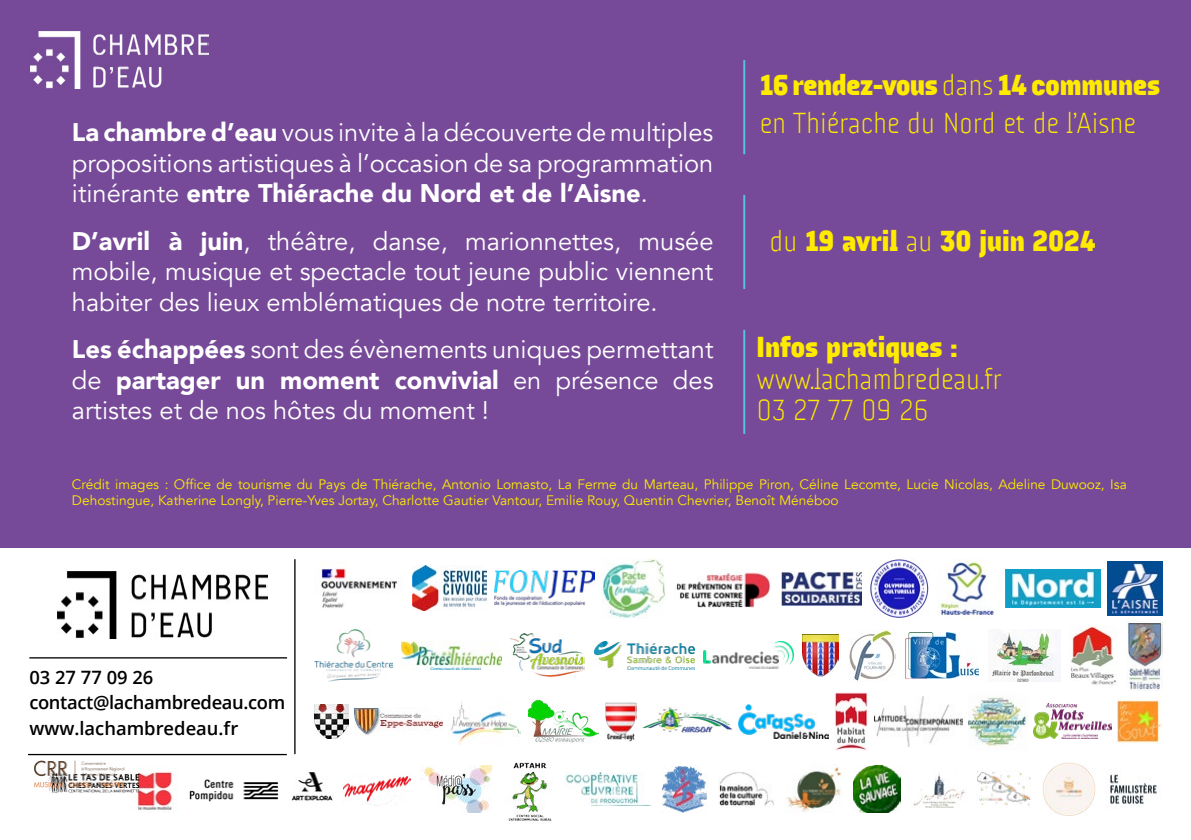
<style>
.page{position:relative;width:1191px;height:840px;background:#fff}
.page>*{position:absolute;margin:0;border:0;box-sizing:border-box;transform-origin:0 0}
.t1{font:29.4px "Audimat 3000 Gras";color:#feeb00}
.t2{font:29.4px/31.4px "Audimat 3000 Leger";color:#feeb00}
.t3{font:25.4px/30.6px "Avenir";color:#fff;text-align:justify}
.t4{font:600 18.4px/25.4px "Open Sans";letter-spacing:-.01em;color:#000}
.t5{font:13.8px/16.4px "Avenir";color:#feeb00}
.s1{font-weight:900}
.s2{font-family:"Audimat 3000 Leger"}
</style>
<div class="page">
<div style="left:0;top:0;width:1191px;height:804px;background:#764a98"></div>
<div style="left:0;top:548px;width:1191px;height:291px;background:#fff"></div>
<img style="left:321px;top:564px;width:76px;height:44px">
<img style="left:412px;top:565px;width:74px;height:45px">
<img style="left:494px;top:570px;width:100px;height:35px">
<img style="left:676px;top:569px;width:95px;height:37px">
<img style="left:781px;top:571px;width:81px;height:33px">
<img style="left:870px;top:559px;width:59px;height:59px">
<img style="left:1005px;top:569px;width:95px;height:37px">
<img style="left:1107px;top:561px;width:55px;height:54px">
<img style="left:939px;top:560px;width:55px;height:55px">
<img style="left:315px;top:629px;width:77px;height:52px">
<img style="left:402px;top:641px;width:99px;height:28px">
<img style="left:511px;top:633px;width:74px;height:43px">
<img style="left:594px;top:641px;width:100px;height:28px">
<img style="left:1069px;top:626px;width:47px;height:59px">
<img style="left:988px;top:629px;width:72px;height:52px">
<img style="left:1126px;top:620px;width:36px;height:69px">
<img style="left:703px;top:641px;width:90px;height:27px">
<img style="left:802px;top:634px;width:36px;height:41px">
<img style="left:315px;top:704px;width:34px;height:34px">
<img style="left:448px;top:701px;width:72px;height:43px">
<img style="left:355px;top:707px;width:87px;height:28px">
<img style="left:528px;top:698px;width:71px;height:46px">
<img style="left:605px;top:702px;width:32px;height:38px">
<img style="left:642px;top:707px;width:90px;height:26px">
<img style="left:738px;top:704px;width:90px;height:33px">
<img style="left:834px;top:692px;width:34px;height:58px">
<img style="left:968px;top:697px;width:60px;height:49px">
<img style="left:189px;top:779px;width:90px;height:23px">
<img style="left:130px;top:770px;width:43px;height:42px">
<img style="left:49px;top:771px;width:90px;height:21px">
<img style="left:34px;top:760px;width:90px;height:27px">
<img style="left:291px;top:772px;width:42px;height:30px">
<img style="left:508px;top:762px;width:44px;height:60px">
<img style="left:343px;top:776px;width:68px;height:28px">
<img style="left:565px;top:772px;width:79px;height:32px">
<img style="left:787px;top:764px;width:55px;height:48px">
<img style="left:719px;top:772px;width:55px;height:34px">
<img style="left:1043px;top:762px;width:52px;height:53px">
<img style="left:853px;top:765px;width:47px;height:47px">
<img style="left:977px;top:771px;width:54px;height:35px">
<img style="left:913px;top:772px;width:53px;height:35px">
<img style="left:1110px;top:774px;width:47px;height:34px">
<img style="left:57px;top:571px;width:210px;height:67px">
<hr style="left:29px;top:656px;width:258px;height:2px;background:#000">
<hr style="left:294px;top:559px;width:1px;height:194px;background:#000">
<hr style="left:28px;top:753px;width:259px;height:1px;background:#000">
<hr style="left:743px;top:60px;width:2px;height:94px;background:#56c2e1">
<hr style="left:743px;top:195px;width:2px;height:94px;background:#56c2e1">
<hr style="left:743px;top:330px;width:2px;height:104px;background:#56c2e1">
<img style="left:30px;top:32px;width:178px;height:56px">
<img style="left:849px;top:630px;width:47px;height:51px">
<img style="left:905px;top:632px;width:73px;height:46px">
<img style="left:661px;top:766px;width:46px;height:46px">
<img style="left:602px;top:558px;width:63px;height:59px">
<img style="left:421px;top:765px;width:72px;height:47px">
<img style="left:1033px;top:703px;width:78px;height:35px">
<img style="left:1117px;top:699px;width:44px;height:44px">
<img style="left:874px;top:696px;width:88px;height:49px">
<p class="t3" style="left:72px;top:118px;width:643px"><span class="s1">La chambre d’eau</span> vous invite à la découverte de multiples propositions artistiques à l’occasion de sa programmation itinérante <span class="s1">entre Thiérache du Nord et de l’Aisne</span>.</p>
<p class="t3" style="left:72px;top:226px;width:643px"><span class="s1">D’avril à juin</span>, théâtre, danse, marionnettes, musée mobile, musique et spectacle tout jeune public viennent habiter des lieux emblématiques de notre territoire.</p>
<p class="t3" style="left:72px;top:334px;width:643px"><span class="s1">Les échappées</span> sont des évènements uniques permettant de <span class="s1">partager un moment convivial</span> en présence des artistes et de nos hôtes du moment !</p>
<p class="t1" style="left:759px;top:67px;width:402px">16 rendez-vous <span class="s2">dans</span> 14 communes</p>
<p class="t2" style="left:759px;top:106px;width:377px">en Thiérache du Nord et de l’Aisne</p>
<p class="t1" style="left:769px;top:223px;width:328px"><span class="s2">du</span> 19 avril <span class="s2">au</span> 30 juin 2024</p>
<p class="t1" style="left:756px;top:329px;width:203px">Infos pratiques :</p>
<p class="t2" style="left:756px;top:362px;width:246px">www.lachambredeau.fr<br>03 27 77 09 26</p>
<p class="t5" style="left:72px;top:476px;width:1056px">Crédit images : Office de tourisme du Pays de Thiérache, Antonio Lomasto, La Ferme du Marteau, Philippe Piron, Céline Lecomte, Lucie Nicolas, Adeline Duwooz, Isa<br>Dehostingue, Katherine Longly, Pierre-Yves Jortay, Charlotte Gautier Vantour, Emilie Rouy, Quentin Chevrier, Benoît Ménéboo</p>
<p class="t4" style="left:29px;top:663px;width:257px">03 27 77 09 26 contact@lachambredeau.com www.lachambredeau.fr</p>
</div>
